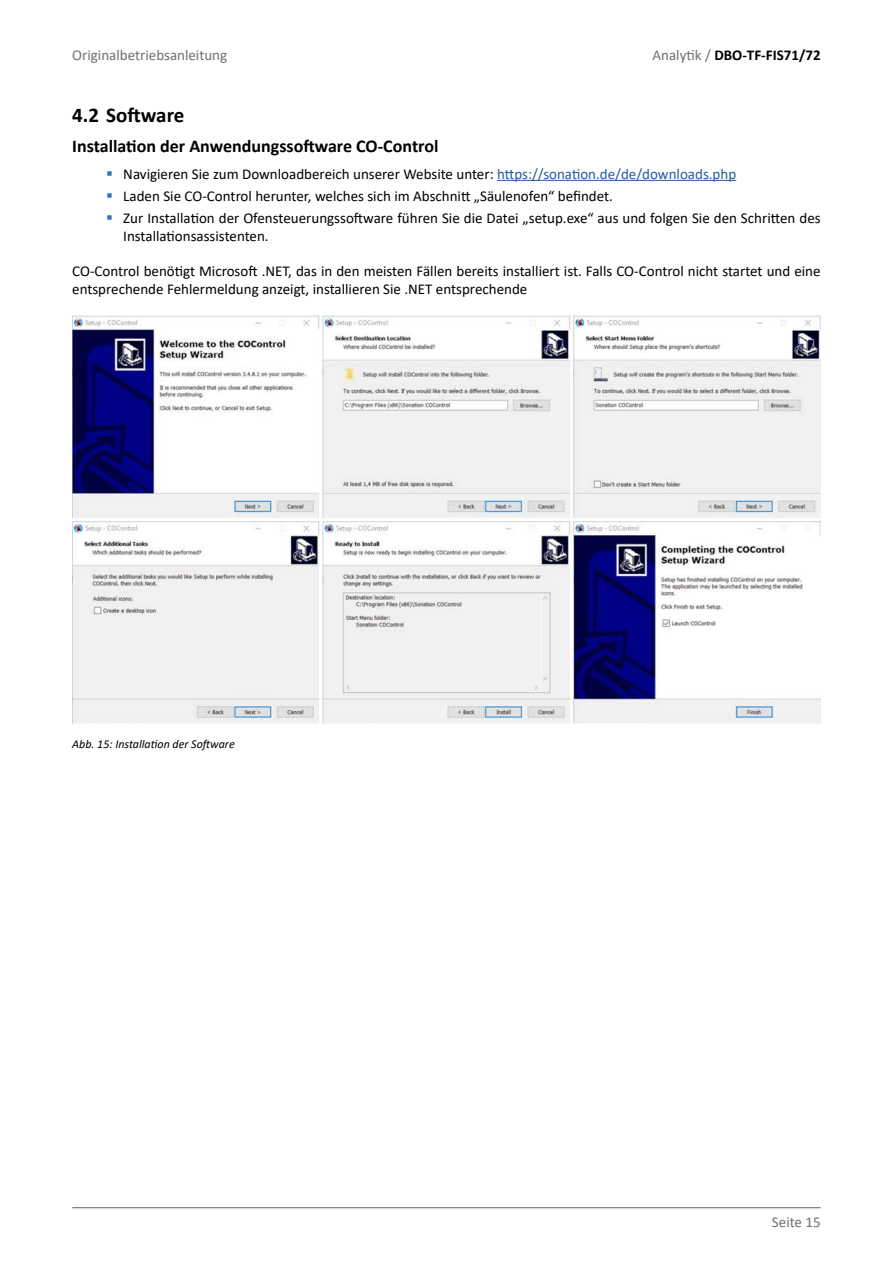
<style>
.page{position:relative;width:893px;height:1263px;background:#fff}
.page>*{position:absolute;margin:0;border:0;box-sizing:border-box;transform-origin:0 0}
.t1{font:700 21px "Calibri";color:#000}
.t2{font:700 18px "Calibri";color:#000}
.t3{font:15px/22.2px "Calibri";color:#000}
.t4{font:15px "Calibri";color:#716f70}
.t5{font:700 15px "Calibri";color:#020203}
.t6{font:italic 12px "Calibri";color:#000}
.s1{font-weight:400;color:#706f6f}
.s2{font-weight:400;color:#716f70}
.s3{color:#275b9b}
</style>
<div class="page">
<hr style="left:72px;top:1207px;width:749px;height:1px;background:#716f70">
<hr style="left:497px;top:180px;width:239px;height:1px;background:#275b9b">
<img style="left:72px;top:315px;width:749px;height:409px">
<p class="t4" style="left:72px;top:45px;width:156px">Originalbetriebsanleitung</p>
<p class="t5" style="left:652px;top:44px;width:170px"><span class="s1">Analytik</span> <span class="s2">/</span> DBO-TF-FIS71/72</p>
<h1 class="t1" style="left:72px;top:100px;width:114px">4.2 Software</h1>
<p class="t2" style="left:72px;top:133px;width:368px">Installation der Anwendungssoftware CO-Control</p>
<p class="t3" style="left:123px;top:162px;width:699px">Navigieren Sie zum Downloadbereich unserer Website unter: <span class="s3">https://sonation.de/de/downloads.php<br></span>Laden Sie CO-Control herunter, welches sich im Abschnitt „Säulenofen“ befindet.<br>Zur Installation der Ofensteuerungssoftware führen Sie die Datei „setup.exe“ aus und folgen Sie den Schritten des</p>
<p class="t3" style="left:123px;top:225px;width:147px">Installationsassistenten.</p>
<p class="t3" style="left:72px;top:262px;width:750px;line-height:18px">CO-Control benötigt Microsoft .NET, das in den meisten Fällen bereits installiert ist. Falls CO-Control nicht startet und eine entsprechende Fehlermeldung anzeigt, installieren Sie .NET entsprechende</p>
<p class="t6" style="left:72px;top:735px;width:164px">Abb. 15: Installation der Software</p>
<p class="t4" style="left:772px;top:1212px;width:50px">Seite 15</p>
</div>
